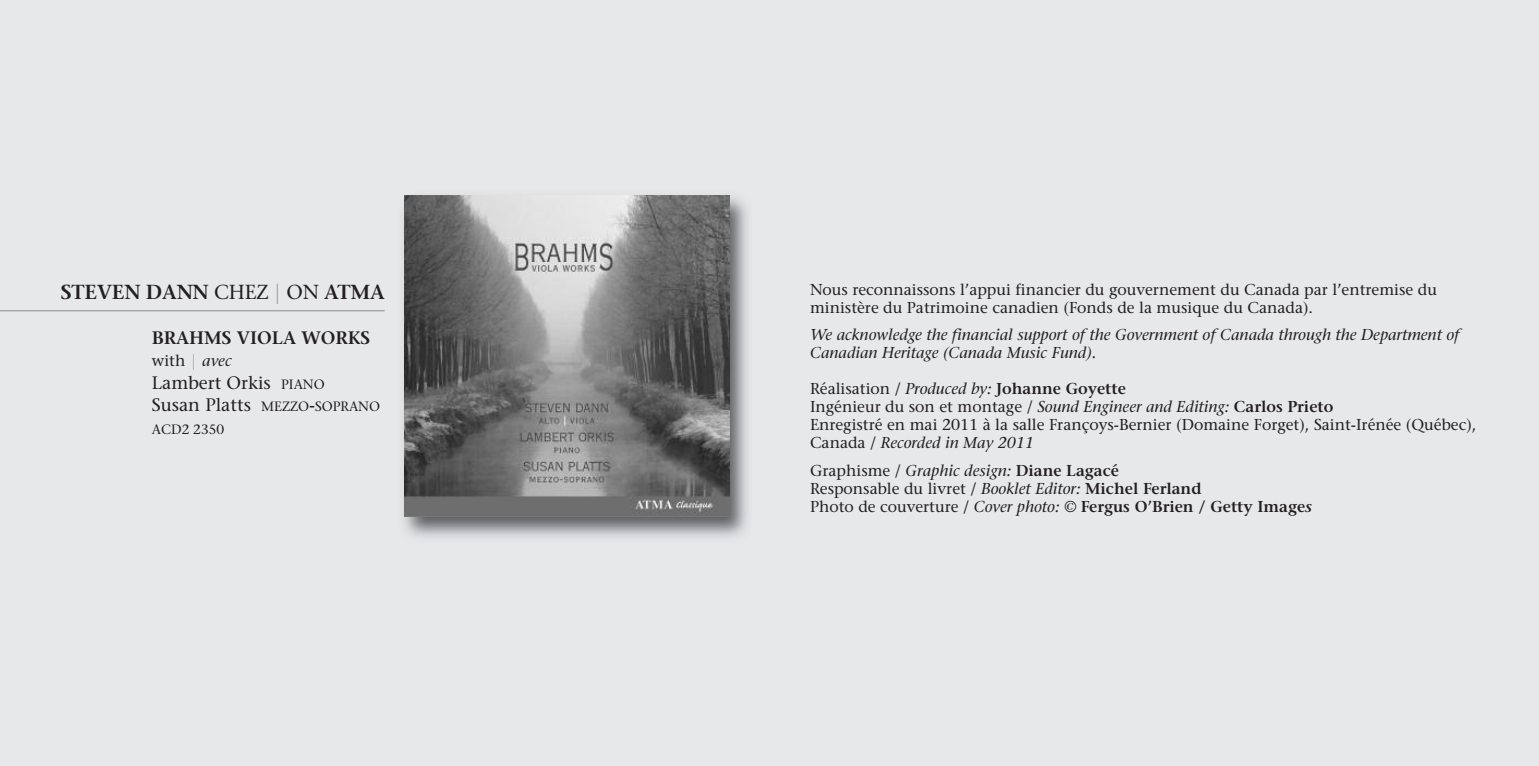
<style>
.page{position:relative;width:1539px;height:766px;background:#fff}
.page>*{position:absolute;margin:0;border:0;box-sizing:border-box;transform-origin:0 0}
.t1{font:600 20.25px "Stone Serif";letter-spacing:-.005em;color:#231f20}
.t2{font:18px/22.5px "Stone Serif";color:#231f20}
.t3{font:600 18px "Stone Serif";color:#231f20}
.t4{font:15.75px/18px "Stone Serif";color:#231f20}
.t5{font:italic 15.75px/18px "Stone Serif";color:#231f20}
.t6{font:13.5px "Stone Serif";color:#231f20}
.s1{font-weight:400}
.s2{font-family:"Grotesque";font-weight:300;font-stretch:condensed;color:#939598}
.s3{font-style:italic}
.s4{font-size:13.5px}
.s5{font-weight:600}
.s6{font-weight:600;font-style:italic}
</style>
<div class="page">
<div style="left:0;top:0;width:770px;height:765px;background:#e7e8e9"></div>
<div style="left:770px;top:0;width:769px;height:765px;background:#e7e8e9"></div>
<img style="left:404px;top:195px;width:344px;height:342px">
<img style="left:405px;top:196px;width:324px;height:320px">
<hr style="left:0;top:310px;width:385px;height:1px;background:#939598">
<p class="t1" style="left:61px;top:284px;width:325px">STEVEN DANN <span class="s1">CHEZ</span> <span class="s2">|</span> <span class="s1">ON</span> ATMA</p>
<p class="t3" style="left:152px;top:330px;width:220px">BRAHMS VIOLA WORKS</p>
<p class="t4" style="left:152px;top:353px;width:81px">with <span class="s2">|</span> <span class="s3">avec</span></p>
<p class="t2" style="left:152px;top:373px;width:230px">Lambert Orkis <span class="s4">PIANO<br></span>Susan Platts <span class="s4">MEZZO</span>-<span class="s4">SOPRANO</span></p>
<p class="t6" style="left:152px;top:424px;width:74px">ACD2 2350</p>
<p class="t4" style="left:810px;top:282px;width:628px">Nous reconnaissons l’appui financier du gouvernement du Canada par l’entremise du ministère du Patrimoine canadien (Fonds de la musique du Canada).</p>
<p class="t5" style="left:810px;top:327px;width:651px">We acknowledge the financial support of the Government of Canada through the Department of<br>Canadian Heritage (Canada Music Fund).</p>
<p class="t4" style="left:810px;top:381px;width:668px">Réalisation / <span class="s3">Produced by:</span> <span class="s5">Johanne Goyette<br></span>Ingénieur du son et montage / <span class="s3">Sound Engineer and Editing:</span> <span class="s5">Carlos Prieto<br></span>Enregistré en mai 2011 à la salle Françoys-Bernier (Domaine Forget), Saint-Irénée (Québec), Canada / <span class="s3">Recorded in May 2011</span></p>
<p class="t4" style="left:810px;top:462px;width:504px">Graphisme / <span class="s3">Graphic design:</span> <span class="s5">Diane Lagacé<br></span>Responsable du livret / <span class="s3">Booklet Editor:</span> <span class="s5">Michel Ferland<br></span>Photo de couverture / <span class="s3">Cover photo: ©</span> <span class="s5">Fergus O’Brien / Getty Image</span><span class="s6">s</span></p>
</div>
